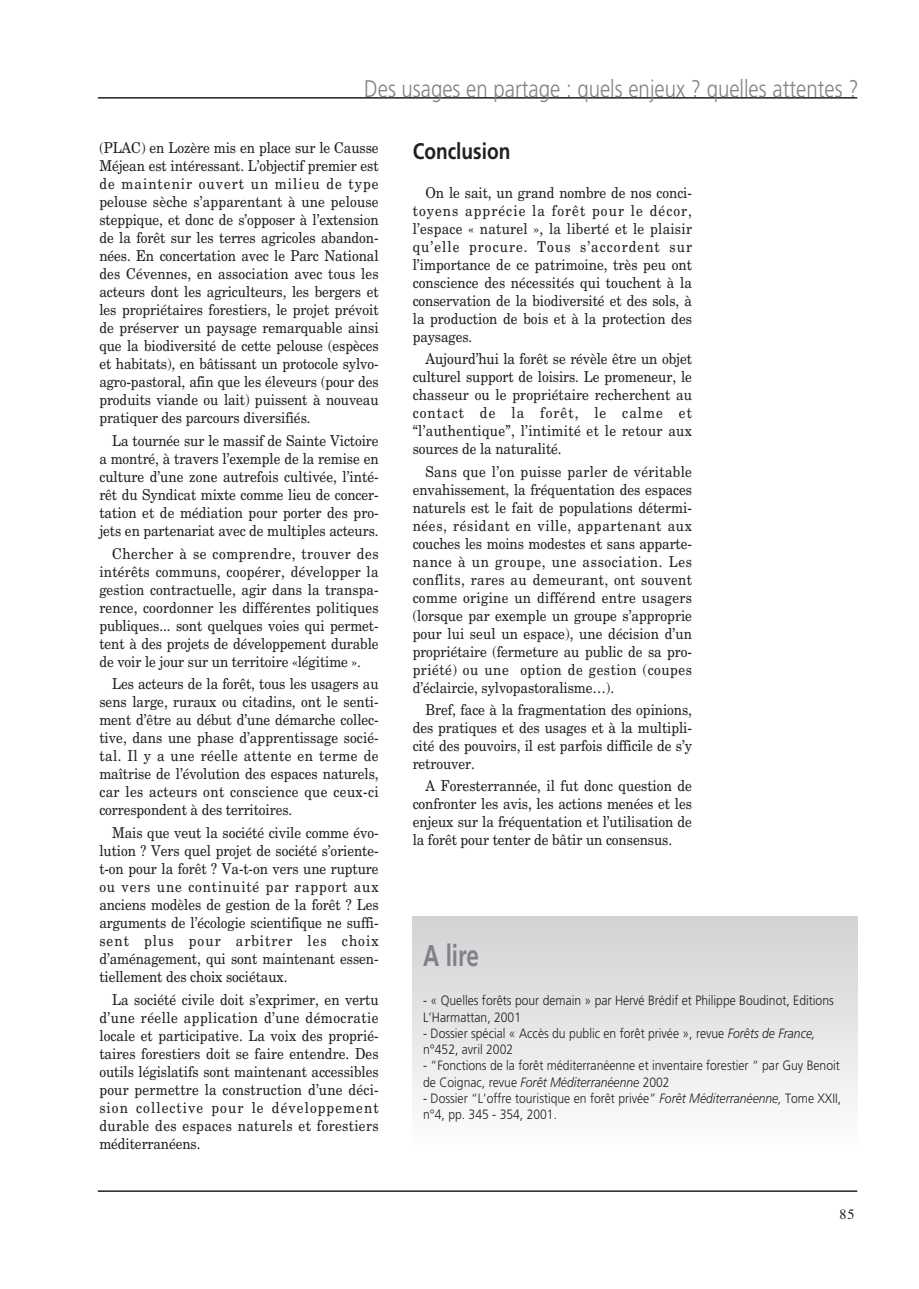
<style>
.page{position:relative;width:919px;height:1289px;background:#fff}
.page>*{position:absolute;margin:0;border:0;box-sizing:border-box;transform-origin:0 0}
.t1{font:700 30px "Frutiger";color:#808285;scale:.75 1}
.t2{font:300 24px "Frutiger";color:#808285;scale:.85 1}
.t3{font:700 22.5px "Frutiger";color:#231f20;scale:.85 1}
.t4{font:15px/18px "New Century Schlbk";letter-spacing:-.005em;color:#231f20;text-align:justify;scale:.9 1}
.t5{font:14.25px "Times";color:#231f20}
.t6{font:300 13.5px/16.2px "Frutiger";color:#231f20;scale:.9 1}
.s1{font-style:italic}
</style>
<div class="page">
<hr style="left:98px;top:1190px;width:759px;height:1px;background:#231f20">
<hr style="left:98px;top:97px;width:759px;height:2px;background:#231f20">
<div style="left:412px;top:916px;width:445px;height:232px;background:linear-gradient(to bottom,#d0d2d4,#fdfdfd)"></div>
<h2 class="t2" style="left:364px;top:75px;width:583px">Des usages en partage : quels enjeux ? quelles attentes ?</h2>
<p class="t4" style="left:99px;top:138px;width:312px">(PLAC) en Lozère mis en place sur le Causse Méjean est intéressant. L’objectif premier est de maintenir ouvert un milieu de type pelouse sèche s’apparentant à une pelouse steppique, et donc de s’opposer à l’extension de la forêt sur les terres agricoles abandon&shy;nées. En concertation avec le Parc National des Cévennes, en association avec tous les acteurs dont les agriculteurs, les bergers et les propriétaires forestiers, le projet prévoit de préserver un paysage remarquable ainsi que la biodiversité de cette pelouse (espèces et habitats), en bâtissant un protocole sylvo&shy;agro-pastoral, afin que les éleveurs (pour des produits viande ou lait) puissent à nouveau pratiquer des parcours diversifiés.</p>
<p class="t4" style="left:99px;top:431px;width:312px;text-indent:13px">La tournée sur le massif de Sainte Victoire a montré, à travers l’exemple de la remise en culture d’une zone autrefois cultivée, l’inté&shy;rêt du Syndicat mixte comme lieu de concer&shy;tation et de médiation pour porter des pro&shy;jets en partenariat avec de multiples acteurs.</p>
<p class="t4" style="left:99px;top:544px;width:312px;text-indent:13px">Chercher à se comprendre, trouver des intérêts communs, coopérer, développer la gestion contractuelle, agir dans la transpa&shy;rence, coordonner les différentes politiques publiques... sont quelques voies qui permet&shy;tent à des projets de développement durable de voir le jour sur un territoire «légitime ».</p>
<p class="t4" style="left:99px;top:674px;width:312px;text-indent:13px">Les acteurs de la forêt, tous les usagers au sens large, ruraux ou citadins, ont le senti&shy;ment d’être au début d’une démarche collec&shy;tive, dans une phase d’apprentissage socié&shy;tal. Il y a une réelle attente en terme de maîtrise de l’évolution des espaces naturels, car les acteurs ont conscience que ceux-ci correspondent à des territoires.</p>
<p class="t4" style="left:99px;top:823px;width:312px;text-indent:13px">Mais que veut la société civile comme évo&shy;lution ? Vers quel projet de société s’oriente&shy;t-on pour la forêt ? Va-t-on vers une rupture ou vers une continuité par rapport aux anciens modèles de gestion de la forêt ? Les arguments de l’écologie scientifique ne suffi&shy;sent plus pour arbitrer les choix d’aménagement, qui sont maintenant essen&shy;tiellement des choix sociétaux.</p>
<p class="t4" style="left:99px;top:990px;width:312px;text-indent:13px">La société civile doit s’exprimer, en vertu d’une réelle application d’une démocratie locale et participative. La voix des proprié&shy;taires forestiers doit se faire entendre. Des outils législatifs sont maintenant accessibles pour permettre la construction d’une déci&shy;sion collective pour le développement durable des espaces naturels et forestiers méditerranéens.</p>
<h3 class="t3" style="left:412px;top:138px;width:116px">Conclusion</h3>
<p class="t4" style="left:412px;top:183px;width:312px;text-indent:13px">On le sait, un grand nombre de nos conci&shy;toyens apprécie la forêt pour le décor, l’espace « naturel », la liberté et le plaisir qu’elle procure. Tous s’accordent sur l’importance de ce patrimoine, très peu ont conscience des nécessités qui touchent à la conservation de la biodiversité et des sols, à la production de bois et à la protection des paysages.</p>
<p class="t4" style="left:412px;top:349px;width:312px;text-indent:13px">Aujourd’hui la forêt se révèle être un objet culturel support de loisirs. Le promeneur, le chasseur ou le propriétaire recherchent au contact de la forêt, le calme et “l’authentique”, l’intimité et le retour aux sources de la naturalité.</p>
<p class="t4" style="left:412px;top:462px;width:312px;text-indent:13px">Sans que l’on puisse parler de véritable envahissement, la fréquentation des espaces naturels est le fait de populations détermi&shy;nées, résidant en ville, appartenant aux couches les moins modestes et sans apparte&shy;nance à un groupe, une association. Les conflits, rares au demeurant, ont souvent comme origine un différend entre usagers (lorsque par exemple un groupe s’approprie pour lui seul un espace), une décision d’un propriétaire (fermeture au public de sa pro&shy;priété) ou une option de gestion (coupes d’éclaircie, sylvopastoralisme…).</p>
<p class="t4" style="left:412px;top:700px;width:312px;text-indent:13px">Bref, face à la fragmentation des opinions, des pratiques et des usages et à la multipli&shy;cité des pouvoirs, il est parfois difficile de s’y retrouver.</p>
<p class="t4" style="left:412px;top:776px;width:312px;text-indent:13px">A Foresterrannée, il fut donc question de confronter les avis, les actions menées et les enjeux sur la fréquentation et l’utilisation de la forêt pour tenter de bâtir un consensus.</p>
<h1 class="t1" style="left:423px;top:937px;width:76px">A lire</h1>
<p class="t6" style="left:423px;top:992px;width:457px">- « Quelles forêts pour demain » par Hervé Brédif et Philippe Boudinot, Editions<br>L’Harmattan, 2001</p>
<p class="t6" style="left:423px;top:1025px;width:437px">- Dossier spécial « Accès du public en forêt privée », revue <span class="s1">Forêts de France, </span>n°452, avril 2002</p>
<p class="t6" style="left:423px;top:1057px;width:464px">- “Fonctions de la forêt méditerranéenne et inventaire forestier “ par Guy Benoit de Coignac, revue <span class="s1">Forêt Méditerranéenne</span> 2002</p>
<p class="t6" style="left:423px;top:1089px;width:466px">- Dossier “L’offre touristique en forêt privée” <span class="s1">Forêt Méditerranéenne,</span> Tome XXII, n°4, pp. 345 - 354, 2001.</p>
<p class="t5" style="left:839px;top:1200px;width:17px">85</p>
</div>
